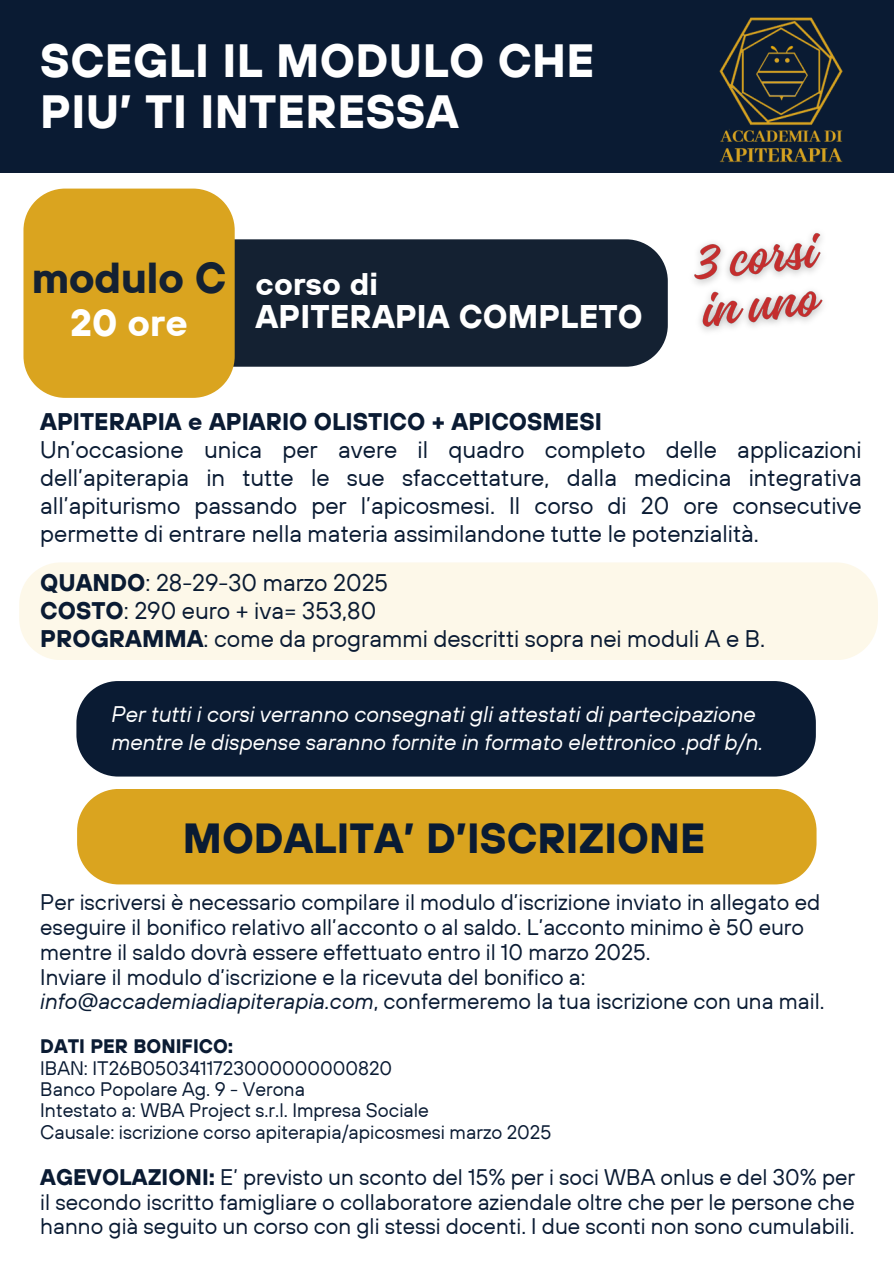
<style>
.page{position:relative;width:894px;height:1264px;background:#fff}
.page>*{position:absolute;margin:0;border:0;box-sizing:border-box;transform-origin:0 0}
.t1{font:700 46.5px/51.8px "TT Hoves";letter-spacing:.01em;color:#fff}
.t2{font:700 43.2px "TT Hoves";letter-spacing:-.015em;color:#142132}
.t3{font:700 42px "TT Hoves";color:#0a1b33}
.t4{font:700 37.5px "TT Hoves";color:#fff}
.t5{font:700 32.7px "TT Hoves";letter-spacing:.005em;color:#fff}
.t6{font:700 31.2px "TT Hoves";letter-spacing:.005em;color:#fff}
.t7{font:24px/28.2px "TT Hoves";color:#0a1b33;text-align:justify}
.t8{font:700 24px "TT Hoves";color:#0a1b33}
.t9{font:22.5px/24.8px "TT Hoves";color:#0a1b33}
.t10{font:italic 22.5px/28.2px "TT Hoves";color:#fff}
.t11{font:19.5px "TT Hoves";color:#0a1b33}
.t12{font:700 19.5px "TT Hoves";color:#0a1b33}
.s1{font-weight:700}
.s2{font-style:italic}
</style>
<div class="page">
<div style="left:19px;top:562px;width:858px;height:98px;background:#fdf8e9"></div>
<div style="left:76px;top:681px;width:739px;height:95px;background:#0a1b33"></div>
<div style="left:234px;top:239px;width:433px;height:128px;background:#142132"></div>
<div style="left:23px;top:188px;width:211px;height:210px;background:#daa41f"></div>
<img style="left:694px;top:232px;width:129px;height:99px">
<div style="left:0;top:0;width:893px;height:172px;background:#0a1b33"></div>
<img style="left:719px;top:17px;width:124px;height:146px">
<div style="left:77px;top:789px;width:739px;height:95px;background:#daa41f"></div>
<p class="t1" style="left:40px;top:34px;width:555px">SCEGLI IL MODULO CHE<br>PIU’ TI INTERESSA</p>
<p class="t2" style="left:32px;top:250px;width:196px">modulo C</p>
<p class="t6" style="left:255px;top:263px;width:124px">corso di</p>
<p class="t4" style="left:70px;top:298px;width:119px">20 ore</p>
<p class="t5" style="left:255px;top:295px;width:388px">APITERAPIA COMPLETO</p>
<h1 class="t8" style="left:40px;top:406px;width:563px">APITERAPIA e APIARIO OLISTICO + APICOSMESI</h1>
<p class="t7" style="left:40px;top:435px;width:822px">Un’occasione unica per avere il quadro completo delle applicazioni dell’apiterapia in tutte le sue sfaccettature, dalla medicina integrativa all’apiturismo passando per l’apicosmesi. Il corso di 20 ore consecutive permette di entrare nella materia assimilandone tutte le potenzialità.</p>
<h4 class="t7" style="left:40px;top:567px;width:349px"><span class="s1">QUANDO</span>: 28-29-30 marzo 2025</h4>
<h5 class="t7" style="left:40px;top:596px;width:337px"><span class="s1">COSTO</span>: 290 euro + iva= 353,80</h5>
<h6 class="t7" style="left:40px;top:624px;width:726px"><span class="s1">PROGRAMMA</span>: come da programmi descritti sopra nei moduli A e B.</h6>
<p class="t10" style="left:111px;top:699px;width:653px">Per tutti i corsi verranno consegnati gli attestati di partecipazione mentre le dispense saranno fornite in formato elettronico .pdf b/n.</p>
<p class="t3" style="left:183px;top:810px;width:523px">MODALITA’ D’ISCRIZIONE</p>
<p class="t9" style="left:40px;top:889px;width:781px">Per iscriversi è necessario compilare il modulo d’iscrizione inviato in allegato ed eseguire il bonifico relativo all’acconto o al saldo. L’acconto minimo è 50 euro mentre il saldo dovrà essere effettuato entro il 10 marzo 2025.</p>
<p class="t9" style="left:40px;top:963px;width:785px">Inviare il modulo d’iscrizione e la ricevuta del bonifico a: <span class="s2">info@accademiadiapiterapia.com</span>, confermeremo la tua iscrizione con una mail.</p>
<p class="t12" style="left:40px;top:1033px;width:194px">DATI PER BONIFICO:</p>
<h3 class="t11" style="left:40px;top:1055px;width:353px">IBAN: IT26B0503411723000000000820</h3>
<p class="t11" style="left:40px;top:1076px;width:266px">Banco Popolare Ag. 9 - Verona</p>
<p class="t11" style="left:40px;top:1097px;width:390px">Intestato a: WBA Project s.r.l. Impresa Sociale</p>
<p class="t11" style="left:40px;top:1119px;width:512px">Causale: iscrizione corso apiterapia/apicosmesi marzo 2025</p>
<p class="t9" style="left:40px;top:1164px;width:816px;text-align:justify"><span class="s1">AGEVOLAZIONI:</span> E’ previsto un sconto del 15% per i soci WBA onlus e del 30% per il secondo iscritto famigliare o collaboratore aziendale oltre che per le persone che hanno già seguito un corso con gli stessi docenti. I due sconti non sono cumulabili.</p>
</div>
